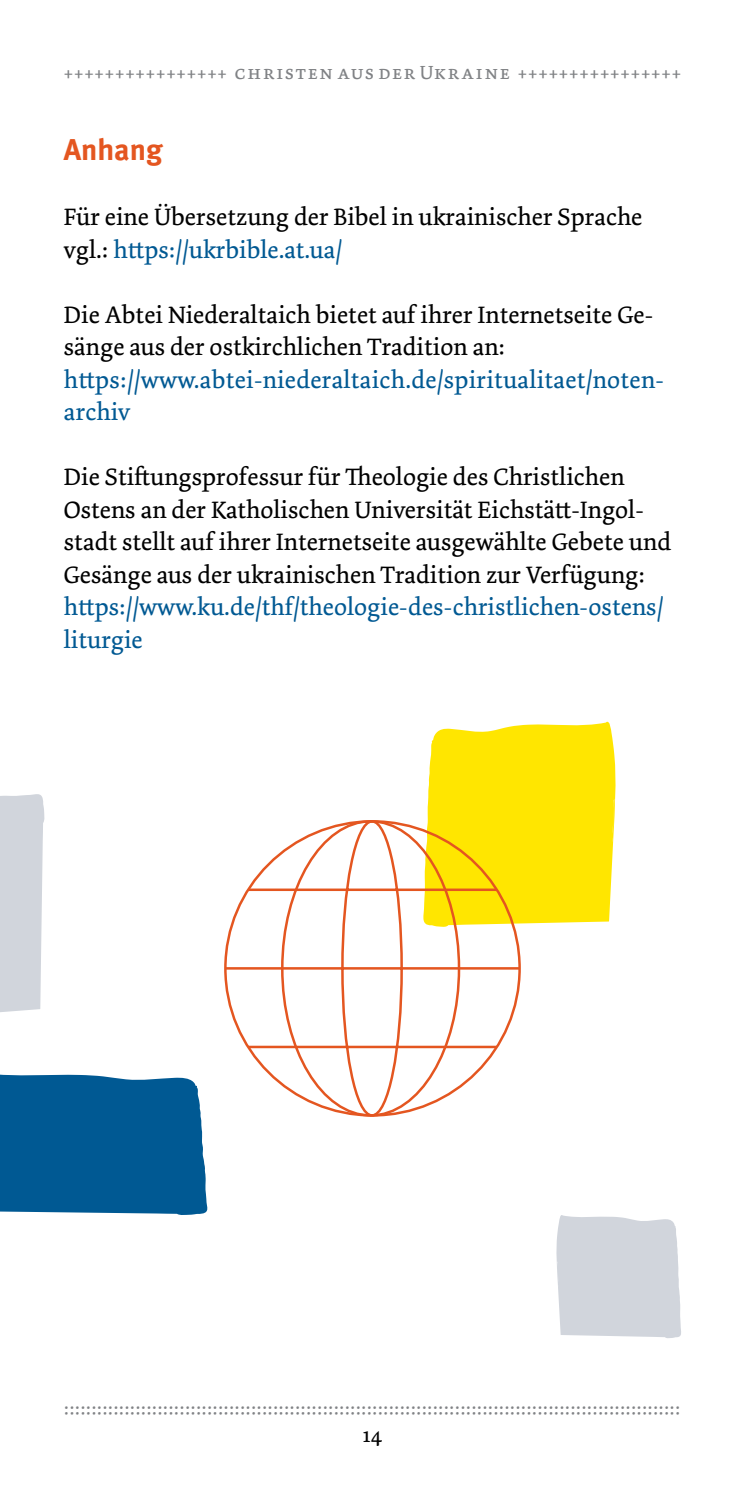
<style>
.page{position:relative;width:745px;height:1489px;background:#fff}
.page>*{position:absolute;margin:0;border:0;box-sizing:border-box;transform-origin:0 0}
.t1{font:700 30px "Meta Plus";color:#e45620}
.t2{font:25px/32.5px "Dolly Pro";color:#000}
.t3{font:25px/32.5px "Dolly Pro";color:#005993}
.t4{font:22.5px "Dolly Pro";color:#000}
.t5{font:20px "Dolly Pro Regular Small Caps";letter-spacing:.055em;color:#808285}
.s1{color:#005993}
</style>
<div class="page">
<svg style="left:556px;top:1215px;width:125px;height:123px;background:#d4d8de"></svg>
<div style="left:0;top:1074px;width:207px;height:141px;background:#005993"></div>
<svg style="left:427px;top:721px;width:189px;height:203px;background:#ffe815"></svg>
<svg style="left:224px;top:818px;width:297px;height:299px"></svg>
<svg style="left:0;top:794px;width:45px;height:218px;background:#d4d8de"></svg>
<p class="t5" style="left:64px;top:60px;width:618px">++++++++++++++++ christen aus der Ukraine ++++++++++++++++</p>
<p class="t1" style="left:64px;top:132px;width:100px">Anhang</p>
<p class="t2" style="left:64px;top:201px;width:579px">Für eine Übersetzung der Bibel in ukrainischer Sprache vgl.: <span class="s1">https://ukrbible.at.ua/</span></p>
<p class="t2" style="left:64px;top:298px;width:590px">Die Abtei Niederaltaich bietet auf ihrer Internetseite Ge&shy;sänge aus der ostkirchlichen Tradition an:</p>
<p class="t3" style="left:64px;top:363px;width:601px">https://www.abtei-niederaltaich.de/spiritualitaet/noten&shy;archiv</p>
<p class="t2" style="left:64px;top:461px;width:608px">Die Stiftungsprofessur für Theologie des Christlichen Ostens an der Katholischen Universität Eichstätt-Ingol&shy;stadt stellt auf ihrer Internetseite ausgewählte Gebete und Gesänge aus der ukrainischen Tradition zur Verfügung:</p>
<p class="t3" style="left:64px;top:591px;width:600px">https://www.ku.de/thf/theologie-des-christlichen-ostens/ liturgie</p>
<p class="t5" style="left:64px;top:1395px;width:617px">::::::::::::::::::::::::::::::::::::::::::::::::::::::::::::::::::::::::::::::::::::::::::::::::::::::::::::::::</p>
<p class="t4" style="left:362px;top:1420px;width:21px">14</p>
</div>
